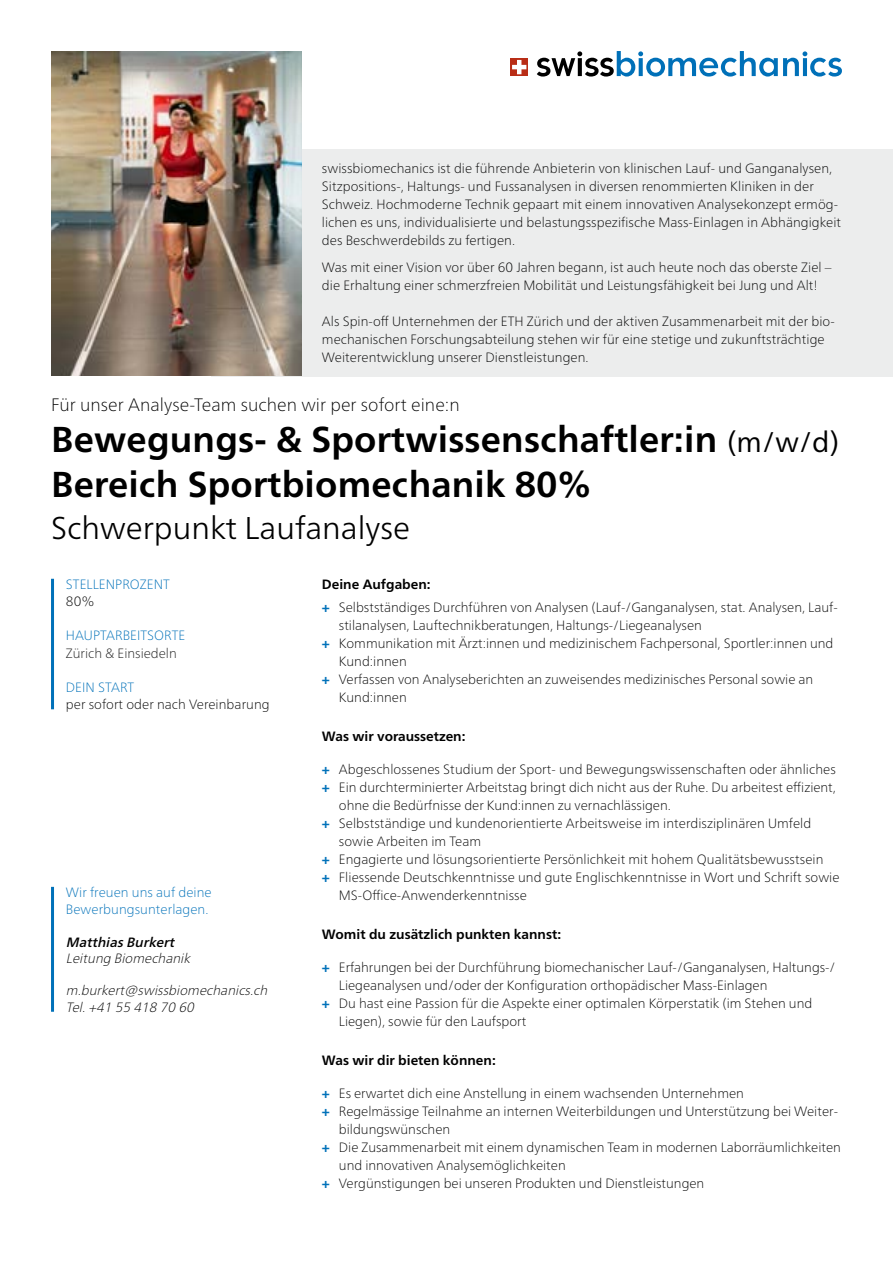
<style>
.page{position:relative;width:893px;height:1263px;background:#fff}
.page>*{position:absolute;margin:0;border:0;box-sizing:border-box;transform-origin:0 0}
.t1{font:700 36px/45px "Frutiger Neue LT Pro";letter-spacing:.005em;color:#000}
.t2{font:300 31.5px "Frutiger Neue LT Pro";color:#000}
.t3{font:100 18px "Frutiger Neue LT Pro";letter-spacing:.005em;color:#000}
.t4{font:100 13.5px/18px "Frutiger Neue LT Pro";color:#000}
.t5{font:100 13.5px/17.2px "Frutiger Neue LT Pro";letter-spacing:.005em;color:#0071b9}
.t6{font:700 13.5px "Frutiger Neue LT Pro";color:#000}
.t7{font:italic 100 13.5px/16.2px "Frutiger Neue LT Pro";color:#000}
.t8{font:100 13.5px "Frutiger Neue LT Pro";color:#191919}
.t9{font:italic 500 13.5px "Frutiger Neue LT Pro";color:#000}
.s1{font-weight:400;font-size:28.5px}
.s2{font-weight:700}
.s3{font-weight:700;color:#0071b9}
</style>
<div class="page">
<div style="left:211px;top:149px;width:682px;height:227px;background:#eceded"></div>
<hr style="left:51px;top:579px;width:3px;height:130px;background:#0071b9">
<hr style="left:51px;top:887px;width:3px;height:125px;background:#0071b9">
<svg style="left:537px;top:51px;width:305px;height:26px"></svg>
<svg style="left:510px;top:58px;width:18px;height:18px"></svg>
<svg style="left:512px;top:60px;width:14px;height:14px"></svg>
<img style="left:51px;top:51px;width:251px;height:325px">
<p class="t4" style="left:322px;top:160px;width:521px">swissbiomechanics ist die führende Anbieterin von klinischen Lauf- und Ganganalysen, Sitzpositions-, Haltungs- und Fussanalysen in diversen renommierten Kliniken in der Schweiz. Hochmoderne Technik gepaart mit einem innovativen Analysekonzept ermög&shy;lichen es uns, individualisierte und belastungsspezifische Mass-Einlagen in Abhängigkeit des Beschwerdebilds zu fertigen.</p>
<p class="t4" style="left:322px;top:258px;width:511px">Was mit einer Vision vor über 60 Jahren begann, ist auch heute noch das oberste Ziel – die Erhaltung einer schmerzfreien Mobilität und Leistungsfähigkeit bei Jung und Alt!</p>
<p class="t4" style="left:322px;top:312px;width:514px">Als Spin-off Unternehmen der ETH Zürich und der aktiven Zusammenarbeit mit der bio&shy;mechanischen Forschungsabteilung stehen wir für eine stetige und zukunftsträchtige<br>Weiterentwicklung unserer Dienstleistungen.</p>
<h3 class="t3" style="left:51px;top:394px;width:410px">Für unser Analyse-Team suchen wir per sofort eine:n</h3>
<h1 class="t1" style="left:51px;top:416px;width:790px">Bewegungs- &amp; Sportwissenschaftler:in <span class="s1">(m/w/d)<br></span>Bereich Sportbiomechanik 80%</h1>
<h2 class="t2" style="left:51px;top:509px;width:361px">Schwerpunkt Laufanalyse</h2>
<p class="t4" style="left:322px;top:572px;width:517px;line-height:23.5px"><span class="s2">Deine Aufgaben:<br></span><span class="s3">+</span> Selbstständiges Durchführen von Analysen (Lauf-/Ganganalysen, stat. Analysen, Lauf-</p>
<p class="t4" style="left:339px;top:616px;width:365px">stilanalysen, Lauftechnikberatungen, Haltungs-/Liegeanalysen</p>
<p class="t4" style="left:322px;top:634px;width:513px"><span class="s3">+</span> Kommunikation mit Ärzt:innen und medizinischem Fachpersonal, Sportler:innen und</p>
<p class="t4" style="left:339px;top:652px;width:69px">Kund:innen</p>
<p class="t4" style="left:322px;top:670px;width:493px"><span class="s3">+</span> Verfassen von Analyseberichten an zuweisendes medizinisches Personal sowie an</p>
<p class="t4" style="left:339px;top:688px;width:69px">Kund:innen</p>
<p class="t6" style="left:322px;top:728px;width:145px">Was wir voraussetzen:</p>
<p class="t4" style="left:322px;top:760px;width:515px"><span class="s3">+</span> Abgeschlossenes Studium der Sport- und Bewegungswissenschaften oder ähnliches</p>
<p class="t4" style="left:322px;top:778px;width:516px"><span class="s3">+</span> Ein durchterminierter Arbeitstag bringt dich nicht aus der Ruhe. Du arbeitest effizient,</p>
<p class="t4" style="left:339px;top:796px;width:334px">ohne die Bedürfnisse der Kund:innen zu vernachlässigen.</p>
<p class="t4" style="left:322px;top:814px;width:491px"><span class="s3">+</span> Selbstständige und kundenorientierte Arbeitsweise im interdisziplinären Umfeld</p>
<p class="t4" style="left:339px;top:832px;width:144px">sowie Arbeiten im Team</p>
<p class="t4" style="left:322px;top:850px;width:503px"><span class="s3">+</span> Engagierte und lösungsorientierte Persönlichkeit mit hohem Qualitätsbewusstsein</p>
<p class="t4" style="left:322px;top:868px;width:519px"><span class="s3">+</span> Fliessende Deutschkenntnisse und gute Englischkenntnisse in Wort und Schrift sowie</p>
<p class="t4" style="left:339px;top:886px;width:190px">MS-Office-Anwenderkenntnisse</p>
<p class="t6" style="left:322px;top:926px;width:241px">Womit du zusätzlich punkten kannst:</p>
<p class="t4" style="left:322px;top:958px;width:515px"><span class="s3">+</span> Erfahrungen bei der Durchführung biomechanischer Lauf-/Ganganalysen, Haltungs-/</p>
<p class="t4" style="left:339px;top:976px;width:430px">Liegeanalysen und/oder der Konfiguration orthopädischer Mass-Einlagen</p>
<p class="t4" style="left:322px;top:994px;width:492px"><span class="s3">+</span> Du hast eine Passion für die Aspekte einer optimalen Körperstatik (im Stehen und</p>
<p class="t4" style="left:339px;top:1012px;width:189px">Liegen), sowie für den Laufsport</p>
<p class="t6" style="left:322px;top:1052px;width:175px">Was wir dir bieten können:</p>
<p class="t4" style="left:322px;top:1084px;width:424px"><span class="s3">+</span> Es erwartet dich eine Anstellung in einem wachsenden Unternehmen</p>
<p class="t4" style="left:322px;top:1102px;width:518px"><span class="s3">+</span> Regelmässige Teilnahme an internen Weiterbildungen und Unterstützung bei Weiter-</p>
<p class="t4" style="left:339px;top:1120px;width:113px">bildungswünschen</p>
<p class="t4" style="left:322px;top:1138px;width:521px"><span class="s3">+</span> Die Zusammenarbeit mit einem dynamischen Team in modernen Laborräumlichkeiten</p>
<p class="t4" style="left:339px;top:1156px;width:228px">und innovativen Analysemöglichkeiten</p>
<p class="t4" style="left:322px;top:1174px;width:384px"><span class="s3">+</span> Vergünstigungen bei unseren Produkten und Dienstleistungen</p>
<p class="t5" style="left:66px;top:575px;width:105px">STELLENPROZENT</p>
<p class="t4" style="left:66px;top:592px;width:30px">80%</p>
<p class="t5" style="left:66px;top:627px;width:121px">HAUPTARBEITSORTE</p>
<p class="t8" style="left:66px;top:645px;width:112px">Zürich &amp; Einsiedeln</p>
<p class="t5" style="left:66px;top:679px;width:70px">DEIN START</p>
<p class="t4" style="left:66px;top:695px;width:205px">per sofort oder nach Vereinbarung</p>
<p class="t5" style="left:66px;top:884px;width:147px">Wir freuen uns auf deine<br>Bewerbungsunterlagen.</p>
<p class="t9" style="left:66px;top:934px;width:113px">MatthiasBurkert</p>
<p class="t7" style="left:66px;top:950px;width:129px">Leitung Biomechanik</p>
<p class="t7" style="left:66px;top:982px;width:206px">m.burkert@swissbiomechanics.ch<br>Tel.+41 55 418 70 60</p>
</div>
